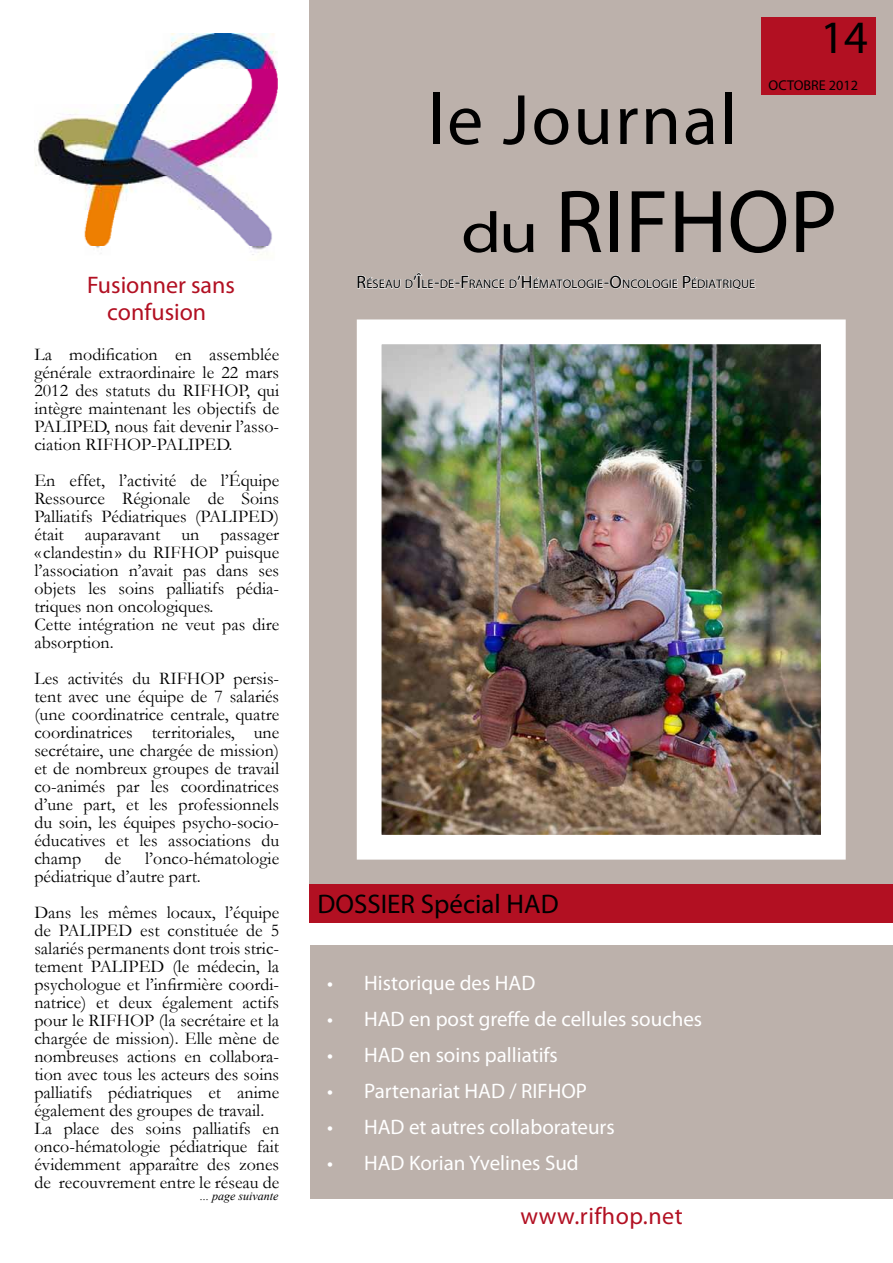
<style>
.page{position:relative;width:893px;height:1263px;background:#fff}
.page>*{position:absolute;margin:0;border:0;box-sizing:border-box;transform-origin:0 0}
.t1{font:90px "Myriad Pro";color:#000}
.t2{font:72px "Myriad Pro";letter-spacing:.03em;color:#000}
.t3{font:46.5px "Myriad Pro";color:#000}
.t4{font:27px "Myriad Pro";color:#000}
.t5{font:24px/27px "Myriad Pro";color:#b21022;text-align:center}
.t6{font:24px "Myriad Pro";letter-spacing:.02em;color:#b21022}
.t7{font:21px "Myriad Pro";color:#fff}
.t8{font:18px/18px "Garamond";color:#000}
.t9{font:14.25px "Myriad Pro";color:#000}
.t10{font:12.6px "Myriad Pro";color:#000}
.t11{font:italic 12px "Times New Roman";color:#000}
.s1{font-size:57.6px}
.s2{font-size:18px}
</style>
<div class="page">
<div style="left:309px;top:0;width:584px;height:899px;background:#bcb1ab"></div>
<svg style="left:357px;top:272px;width:399px;height:18px"></svg>
<div style="left:761px;top:18px;width:114px;height:77px;background:#b21022"></div>
<img style="left:34px;top:34px;width:243px;height:221px">
<div style="left:309px;top:884px;width:584px;height:38px;background:#b21022"></div>
<img style="left:383px;top:345px;width:437px;height:489px">
<div style="left:357px;top:319px;width:489px;height:541px;border:25px solid #fff"></div>
<div style="left:310px;top:945px;width:583px;height:254px;background:#bcb1ab"></div>
<h3 class="t5" style="left:87px;top:271px;width:149px">Fusionner sans confusion</h3>
<p class="t8" style="left:34px;top:345px;width:246px;text-align:justify">La modification en assemblée générale extraordinaire le 22 mars 2012 des statuts du RIFHOP, qui intègre maintenant les objectifs de PALIPED, nous fait devenir l’asso&shy;ciation RIFHOP-PALIPED.</p>
<p class="t8" style="left:34px;top:471px;width:246px">En effet, l’activité de l’Équipe<br>Ressource Régionale de Soins<br>Palliatifs Pédiatriques (PALIPED) était auparavant un passager « clandestin» du RIFHOP puisque l’association n’avait pas dans ses objets les soins palliatifs pédia&shy;triques non oncologiques.<br>Cette intégration ne veut pas dire absorption.</p>
<p class="t8" style="left:34px;top:669px;width:246px;text-align:justify">Les activités du RIFHOP persis&shy;tent avec une équipe de 7 salariés (une coordinatrice centrale, quatre coordinatrices territoriales, une secrétaire, une chargée de mission) et de nombreux groupes de travail co-animés par les coordinatrices d’une part, et les professionnels du soin, les équipes psycho-socio&shy;éducatives et les associations du champ</p>
<p class="t8" style="left:105px;top:849px;width:18px">de</p>
<p class="t8" style="left:34px;top:849px;width:246px;text-indent:111px">l’onco-hématologie pédiatrique d’autre part.</p>
<p class="t8" style="left:34px;top:903px;width:246px">Dans les mêmes locaux, l’équipe de PALIPED est constituée de 5 salariés permanents dont trois stric&shy;tement PALIPED (le médecin, la psychologue et l’infirmière coordi&shy;natrice) et deux également actifs pour le RIFHOP (la secrétaire et la chargée de mission). Elle mène de nombreuses actions en collabora&shy;tion avec tous les acteurs des soins palliatifs pédiatriques et anime également des groupes de travail.<br>La place des soins palliatifs en onco-hématologie pédiatrique fait évidemment apparaître des zones de recouvrement entre le réseau de</p>
<p class="t11" style="left:200px;top:1188px;width:80px">... page suivante</p>
<h2 class="t2" style="left:428px;top:75px;width:311px">le Journal</h2>
<h3 class="t3" style="left:820px;top:9px;width:49px">14</h3>
<p class="t9" style="left:769px;top:76px;width:91px">OCTOBRE 2012</p>
<h1 class="t1" style="left:461px;top:166px;width:378px"><span class="s1">du</span> RIFHOP</h1>
<p class="t10" style="left:357px;top:276px;width:400px"><span class="s2">R</span>ÉSEAU D<span class="s2">’Î</span>LE<span class="s2">-</span>DE<span class="s2">-F</span>RANCE D<span class="s2">’H</span>ÉMATOLOGIE<span class="s2">-O</span>NCOLOGIE <span class="s2">P</span>ÉDIATRIQUE</p>
<h3 class="t4" style="left:318px;top:887px;width:243px">DOSSIER Spécial HAD</h3>
<p class="t7" style="left:327px;top:970px;width:210px">• Historique des HAD</p>
<p class="t7" style="left:327px;top:1006px;width:377px">• HAD en post greffe de cellules souches</p>
<p class="t7" style="left:327px;top:1042px;width:232px">• HAD en soins palliatifs</p>
<p class="t7" style="left:327px;top:1078px;width:262px">• Partenariat HAD / RIFHOP</p>
<p class="t7" style="left:327px;top:1114px;width:289px">• HAD et autres collaborateurs</p>
<p class="t7" style="left:327px;top:1150px;width:253px">• HAD Korian Yvelines Sud</p>
<h3 class="t6" style="left:520px;top:1201px;width:164px">www.rifhop.net</h3>
</div>
